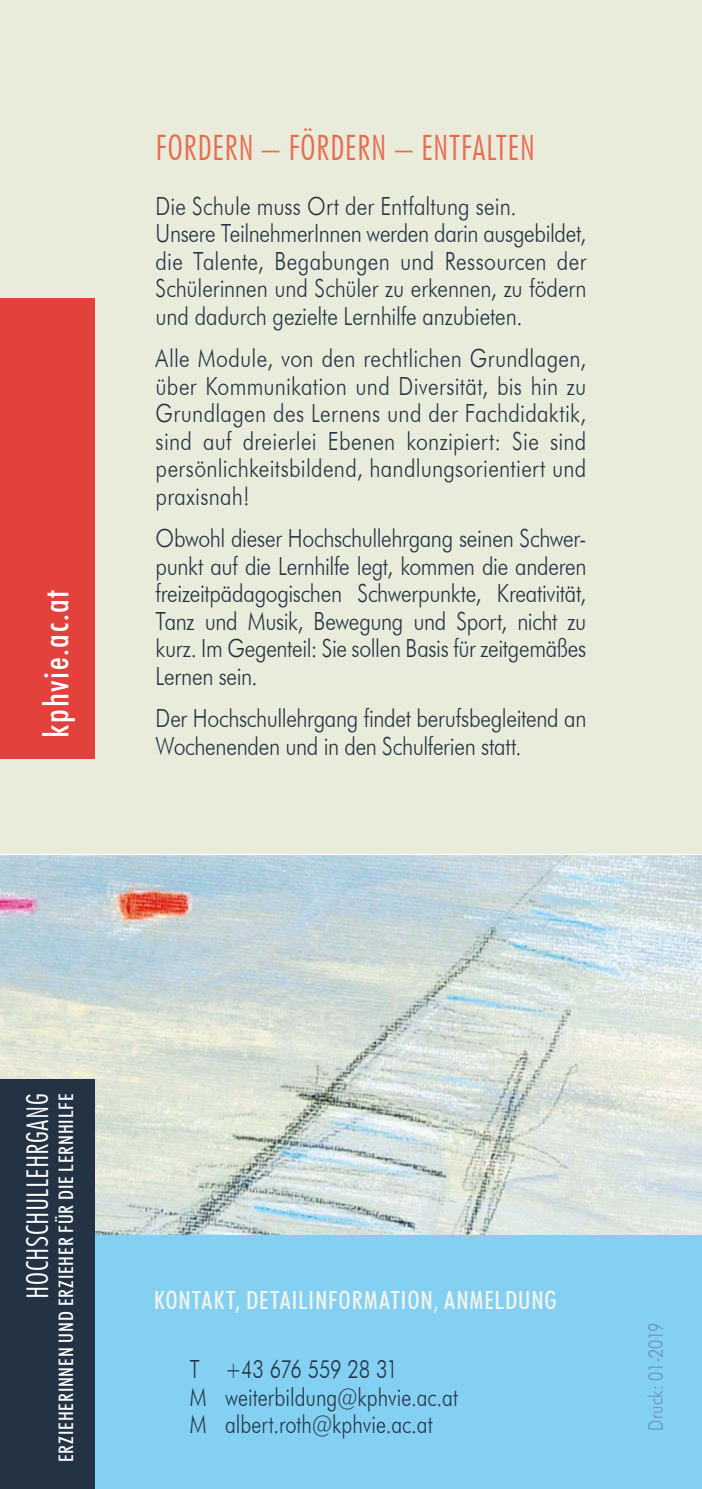
<style>
.page{position:relative;width:702px;height:1489px;background:#fff}
.page>*{position:absolute;margin:0;border:0;box-sizing:border-box;transform-origin:0 0}
.t1{font:300 condensed 35px "Futura BT";letter-spacing:.015em;color:#e86b4e}
.t2{font:500 condensed 35px "Futura BT";letter-spacing:.045em;color:#fff}
.t3{font:300 condensed 30px "Futura BT";letter-spacing:.02em;color:#fff}
.t4{font:300 25px/27.5px "Futura BT";letter-spacing:-.005em;color:#233344;scale:.85 1}
.t5{font:300 25px/27.5px "Futura BT";letter-spacing:-.005em;color:#233344;scale:.8 1}
.t6{font:500 condensed 25px "Futura BT";letter-spacing:.035em;color:#f3f5eb}
.t7{font:500 condensed 20px "Futura BT";letter-spacing:.04em;color:#fff}
.t8{font:300 20px "Futura BT";letter-spacing:.005em;color:#6c8db9;scale:.8 1}
</style>
<div class="page">
<div style="left:0;top:0;width:702px;height:853px;background:#e9ecdb"></div>
<img style="left:0;top:855px;width:702px;height:380px">
<div style="left:0;top:1235px;width:702px;height:253px;background:#83d0f2"></div>
<div style="left:0;top:1079px;width:95px;height:409px;background:#233344"></div>
<div style="left:0;top:298px;width:95px;height:460px;background:#e3413c"></div>
<h1 class="t2" style="left:35px;top:737px;width:149px;rotate:-90deg">kphvie.ac.at</h1>
<h1 class="t1" style="left:156px;top:126px;width:381px">FORDERN – FÖRDERN – ENTFALTEN</h1>
<p class="t4" style="left:156px;top:192px;width:508px">Die Schule muss Ort der Entfaltung sein.<br>Unsere TeilnehmerInnen werden darin ausgebildet, die Talente, Begabungen und Ressourcen der Schülerinnen und Schüler zu erkennen, zu födern und dadurch gezielte Lernhilfe anzubieten.</p>
<p class="t4" style="left:156px;top:344px;width:508px;text-align:justify">Alle Module, von den rechtlichen Grundlagen, über Kommunikation und Diversität, bis hin zu Grundlagen des Lernens und der Fachdidaktik, sind auf dreierlei Ebenen konzipiert: Sie sind persönlichkeitsbildend, handlungsorientiert und praxisnah!</p>
<p class="t4" style="left:156px;top:524px;width:508px;text-align:justify">Obwohl dieser Hochschullehrgang seinen Schwer&shy;punkt auf die Lernhilfe legt, kommen die anderen freizeitpädagogischen Schwerpunkte, Kreativität, Tanz und Musik, Bewegung und Sport, nicht zu kurz. Im Gegenteil: Sie sollen Basis für zeitgemäßes Lernen sein.</p>
<p class="t4" style="left:156px;top:704px;width:508px">Der Hochschullehrgang findet berufsbegleitend an<br>Wochenenden und in den Schulferien statt.</p>
<p class="t3" style="left:19px;top:1298px;width:206px;rotate:-90deg">HOCHSCHULLEHRGANG</p>
<p class="t7" style="left:54px;top:1461px;width:370px;rotate:-90deg">ERZIEHERINNEN UND ERZIEHER FÜR DIE LERNHILFE</p>
<p class="t6" style="left:154px;top:1284px;width:404px">KONTAKT, DETAILINFORMATION, ANMELDUNG</p>
<p class="t5" style="left:190px;top:1355px;width:337px">T +43 676 559 28 31<br>M weiterbildung@kphvie.ac.at<br>M albert.roth@kphvie.ac.at</p>
<p class="t8" style="left:643px;top:1430px;width:136px;rotate:-90deg">Druck: 01-2019</p>
</div>
